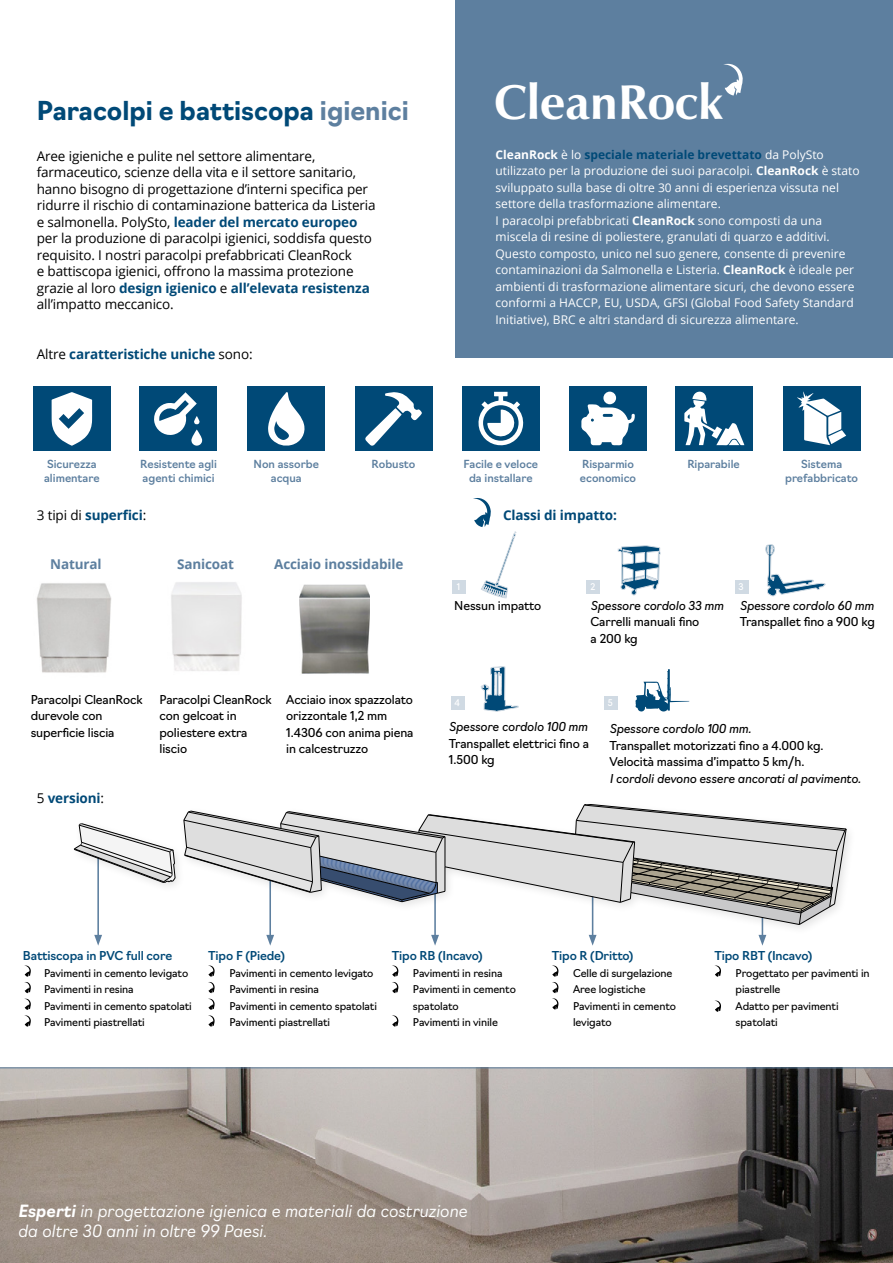
<style>
.page{position:relative;width:893px;height:1263px;background:#fff}
.page>*{position:absolute;margin:0;border:0;box-sizing:border-box;transform-origin:0 0}
.t1{font:700 49.2px "Zapf Humanist 601 BT";color:#fff}
.t2{font:700 25.5px "Navigo";color:#004977}
.t3{font:italic 300 16.5px/19.8px "Navigo";color:#fff}
.t4{font:13.5px/16.5px "Open Sans";letter-spacing:-.01em;color:#000}
.t5{font:700 13.5px "Open Sans";letter-spacing:-.01em;color:#004977}
.t6{font:700 13.5px "Open Sans";letter-spacing:-.01em;color:#5d7f9f}
.t7{font:12px/16.5px "Open Sans";color:#fff}
.t8{font:12px/16.5px "Navigo";letter-spacing:-.01em;color:#000}
.t9{font:italic 12px "Navigo";letter-spacing:-.01em;color:#000}
.t10{font:500 12px "Navigo";letter-spacing:-.01em;color:#004977}
.t11{font:500 10.95px/13px "Navigo";color:#5d7f9f}
.t12{font:10.5px/16.5px "Navigo";letter-spacing:-.01em;color:#000}
.t13{font:9px "Navigo";color:#fff}
.s1{color:#5d7f9f}
.s2{font-weight:700;color:#004977}
.s3{font-weight:400;color:#000}
.s4{font-weight:700}
</style>
<div class="page">
<svg style="left:94px;top:936px;width:8px;height:10px"></svg>
<svg style="left:266px;top:936px;width:8px;height:10px"></svg>
<svg style="left:431px;top:936px;width:8px;height:10px"></svg>
<svg style="left:589px;top:936px;width:7px;height:10px"></svg>
<svg style="left:759px;top:936px;width:7px;height:10px"></svg>
<div style="left:455px;top:0;width:438px;height:357px;background:#5d7f9f"></div>
<svg style="left:0;top:1068px;width:893px;height:195px;background:#908781"></svg>
<div style="left:33px;top:386px;width:78px;height:65px;background:#004977"></div>
<div style="left:139px;top:386px;width:78px;height:65px;background:#004977"></div>
<div style="left:248px;top:386px;width:77px;height:65px;background:#004977"></div>
<div style="left:355px;top:386px;width:77px;height:65px;background:#004977"></div>
<div style="left:462px;top:386px;width:77px;height:65px;background:#004977"></div>
<div style="left:569px;top:386px;width:78px;height:65px;background:#004977"></div>
<div style="left:676px;top:386px;width:77px;height:65px;background:#004977"></div>
<div style="left:783px;top:386px;width:77px;height:65px;background:#004977"></div>
<svg style="left:723px;top:64px;width:20px;height:32px"></svg>
<svg style="left:52px;top:392px;width:40px;height:54px"></svg>
<svg style="left:154px;top:392px;width:49px;height:54px"></svg>
<svg style="left:268px;top:392px;width:37px;height:54px"></svg>
<svg style="left:365px;top:392px;width:57px;height:54px"></svg>
<svg style="left:478px;top:392px;width:46px;height:54px"></svg>
<svg style="left:581px;top:404px;width:54px;height:41px"></svg>
<div style="left:603px;top:392px;width:13px;height:12px;background:#fff;border-radius:50%"></div>
<svg style="left:684px;top:391px;width:60px;height:55px"></svg>
<svg style="left:797px;top:392px;width:49px;height:53px"></svg>
<img style="left:36px;top:583px;width:76px;height:90px">
<img style="left:171px;top:582px;width:71px;height:89px">
<img style="left:299px;top:584px;width:71px;height:90px">
<svg style="left:74px;top:823px;width:101px;height:60px"></svg>
<svg style="left:184px;top:804px;width:662px;height:121px"></svg>
<svg style="left:24px;top:965px;width:7px;height:28px"></svg>
<svg style="left:208px;top:965px;width:7px;height:28px"></svg>
<svg style="left:392px;top:965px;width:6px;height:28px"></svg>
<svg style="left:714px;top:965px;width:7px;height:12px"></svg>
<svg style="left:714px;top:1000px;width:7px;height:12px"></svg>
<svg style="left:24px;top:999px;width:7px;height:28px"></svg>
<svg style="left:208px;top:999px;width:7px;height:28px"></svg>
<svg style="left:392px;top:1015px;width:6px;height:12px"></svg>
<svg style="left:552px;top:965px;width:7px;height:45px"></svg>
<div style="left:452px;top:580px;width:14px;height:14px;background:#d0dae3"></div>
<div style="left:451px;top:696px;width:14px;height:13px;background:#d0dae3"></div>
<div style="left:604px;top:696px;width:14px;height:13px;background:#d0dae3"></div>
<div style="left:587px;top:580px;width:13px;height:14px;background:#d0dae3"></div>
<div style="left:735px;top:580px;width:13px;height:14px;background:#d0dae3"></div>
<svg style="left:473px;top:498px;width:44px;height:101px"></svg>
<svg style="left:618px;top:545px;width:42px;height:50px"></svg>
<svg style="left:766px;top:545px;width:59px;height:51px"></svg>
<svg style="left:481px;top:667px;width:37px;height:44px"></svg>
<svg style="left:635px;top:669px;width:54px;height:43px"></svg>
<h2 class="t2" style="left:37px;top:91px;width:373px">Paracolpi e battiscopa <span class="s1">igienici</span></h2>
<p class="t4" style="left:37px;top:147px;width:340px">Aree igieniche e pulite nel settore alimentare, farmaceutico, scienze della vita e il settore sanitario, hanno bisogno di progettazione d’interni specifica per ridurre il rischio di contaminazione batterica da Listeria e salmonella. PolySto, <span class="s2">leader del mercato europeo </span>per la produzione di paracolpi igienici, soddisfa questo requisito. I nostri paracolpi prefabbricati CleanRock<br>e battiscopa igienici, offrono la massima protezione grazie al loro <span class="s2">design igienico</span> e <span class="s2">all’elevata resistenza </span>all’impatto meccanico.</p>
<p class="t5" style="left:37px;top:344px;width:217px"><span class="s3">Altre</span> caratteristiche uniche <span class="s3">sono:</span></p>
<h1 class="t1" style="left:494px;top:71px;width:230px">CleanRock</h1>
<p class="t7" style="left:496px;top:146px;width:366px"><span class="s4">CleanRock</span> è lo <span class="s2">speciale materiale brevettato</span> da PolySto utilizzato per la produzione dei suoi paracolpi. <span class="s4">CleanRock</span> è stato sviluppato sulla base di oltre 30 anni di esperienza vissuta nel settore della trasformazione alimentare.<br>I paracolpi prefabbricati <span class="s4">CleanRock</span> sono composti da una miscela di resine di poliestere, granulati di quarzo e additivi.<br>Questo composto, unico nel suo genere, consente di prevenire contaminazioni da Salmonella e Listeria. <span class="s4">CleanRock</span> è ideale per ambienti di trasformazione alimentare sicuri, che devono essere conformi a HACCP, EU, USDA, GFSI (Global Food Safety Standard Initiative), BRC e altri standard di sicurezza alimentare.</p>
<p class="t11" style="left:44px;top:457px;width:57px">Sicurezza alimentare</p>
<p class="t11" style="left:140px;top:457px;width:78px">Resistente agli agenti chimici</p>
<p class="t11" style="left:254px;top:457px;width:67px;text-align:center">Non assorbe acqua</p>
<p class="t11" style="left:372px;top:457px;width:45px">Robusto</p>
<p class="t11" style="left:463px;top:457px;width:76px;text-align:center">Facile e veloce da installare</p>
<p class="t11" style="left:580px;top:457px;width:58px">Risparmio economico</p>
<p class="t11" style="left:687px;top:457px;width:54px">Riparabile</p>
<p class="t11" style="left:785px;top:457px;width:75px;text-align:center">Sistema prefabbricato</p>
<p class="t5" style="left:37px;top:505px;width:111px"><span class="s3">3 tipi di</span> superfici<span class="s3">:</span></p>
<p class="t6" style="left:50px;top:555px;width:53px">Natural</p>
<p class="t6" style="left:177px;top:555px;width:58px">Sanicoat</p>
<p class="t6" style="left:274px;top:555px;width:131px">Acciaio inossidabile</p>
<p class="t8" style="left:31px;top:690px;width:113px">Paracolpi CleanRock durevole con superficie liscia</p>
<p class="t8" style="left:160px;top:690px;width:113px">Paracolpi CleanRock con gelcoat in poliestere extra liscio</p>
<p class="t8" style="left:286px;top:690px;width:129px">Acciaio inox spazzolato orizzontale 1,2 mm<br>1.4306 con anima piena in calcestruzzo</p>
<p class="t5" style="left:37px;top:788px;width:69px"><span class="s3">5</span> versioni<span class="s3">:</span></p>
<p class="t13" style="left:457px;top:579px;width:5px">1</p>
<p class="t5" style="left:503px;top:505px;width:115px">Classi di impatto:</p>
<p class="t13" style="left:590px;top:579px;width:6px">2</p>
<p class="t13" style="left:739px;top:579px;width:7px">3</p>
<p class="t8" style="left:454px;top:596px;width:89px">Nessun impatto</p>
<p class="t9" style="left:591px;top:596px;width:135px">Spessore cordolo 33 mm</p>
<p class="t8" style="left:591px;top:613px;width:110px">Carrelli manuali fino a 200 kg</p>
<p class="t9" style="left:740px;top:596px;width:136px">Spessore cordolo 60 mm</p>
<p class="t8" style="left:740px;top:613px;width:137px">Transpallet fino a 900 kg</p>
<p class="t13" style="left:454px;top:695px;width:7px">4</p>
<p class="t13" style="left:608px;top:695px;width:7px">5</p>
<p class="t9" style="left:449px;top:717px;width:140px">Spessore cordolo 100 mm</p>
<p class="t8" style="left:449px;top:734px;width:142px">Transpallet elettrici fino a<br>1.500 kg</p>
<p class="t9" style="left:609px;top:719px;width:143px">Spessore cordolo 100 mm.</p>
<p class="t8" style="left:609px;top:736px;width:216px">Transpallet motorizzati fino a 4.000 kg.<br>Velocità massima d’impatto 5 km/h.</p>
<p class="t9" style="left:609px;top:769px;width:253px">I cordoli devono essere ancorati al pavimento.</p>
<p class="t10" style="left:23px;top:946px;width:151px">Battiscopa in PVC full core</p>
<p class="t12" style="left:44px;top:964px;width:149px">Pavimenti in cemento levigato<br>Pavimenti in resina<br>Pavimenti in cemento spatolati<br>Pavimenti piastrellati</p>
<p class="t10" style="left:208px;top:946px;width:78px">Tipo F (Piede)</p>
<p class="t12" style="left:229px;top:964px;width:149px">Pavimenti in cemento levigato<br>Pavimenti in resina<br>Pavimenti in cemento spatolati<br>Pavimenti piastrellati</p>
<p class="t10" style="left:392px;top:946px;width:92px">Tipo RB (Incavo)</p>
<p class="t12" style="left:413px;top:964px;width:104px">Pavimenti in resina<br>Pavimenti in cemento spatolato<br>Pavimenti in vinile</p>
<p class="t10" style="left:552px;top:946px;width:83px">Tipo R (Dritto)</p>
<p class="t12" style="left:573px;top:964px;width:104px">Celle di surgelazione<br>Aree logistiche<br>Pavimenti in cemento levigato</p>
<p class="t10" style="left:714px;top:946px;width:99px">Tipo RBT (Incavo)</p>
<p class="t12" style="left:736px;top:964px;width:135px">Progettato per pavimenti in piastrelle<br>Adatto per pavimenti spatolati</p>
<h3 class="t3" style="left:18px;top:1200px;width:451px"><span class="s4">Esperti</span> in progettazione igienica e materiali da costruzione da oltre 30 anni in oltre 99 Paesi.</h3>
</div>
